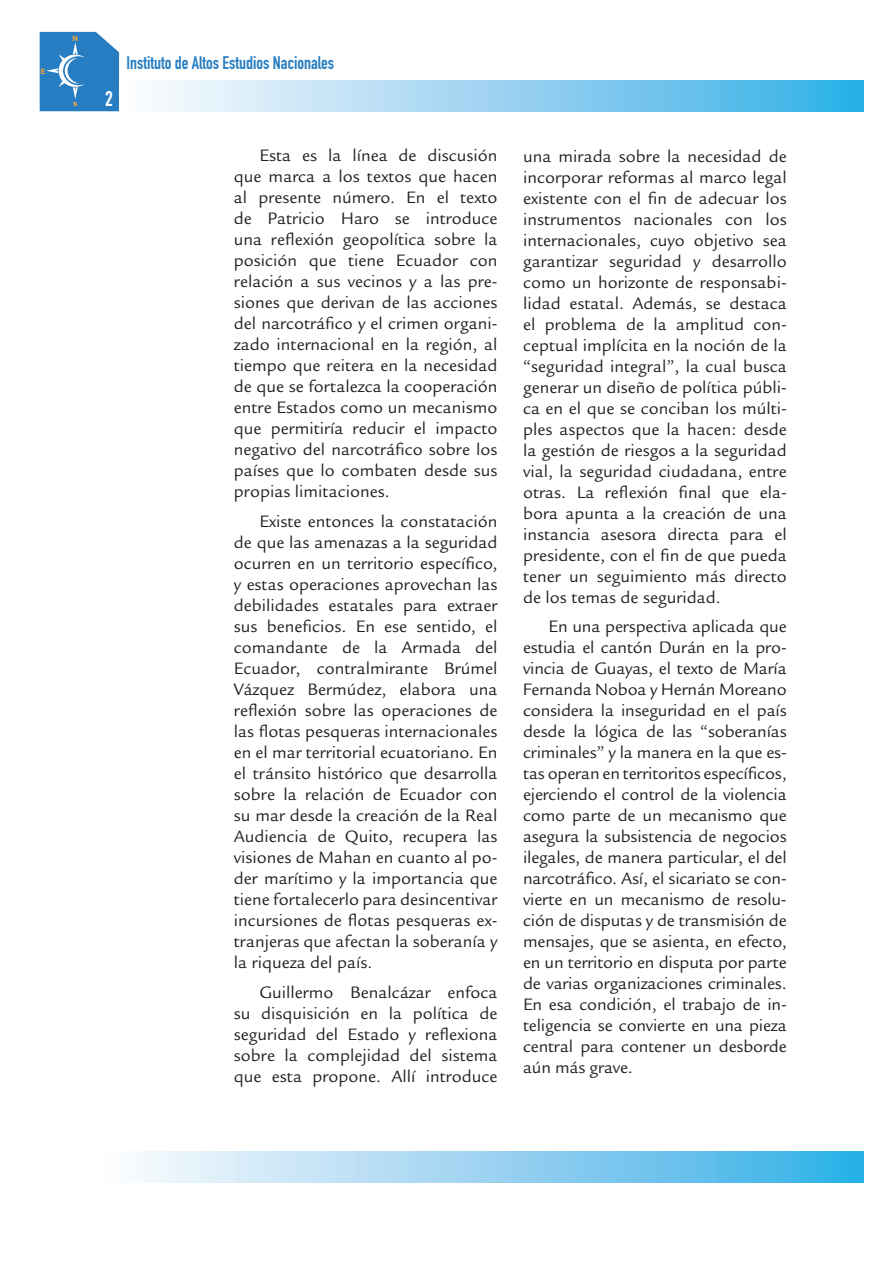
<style>
.page{position:relative;width:893px;height:1263px;background:#fff}
.page>*{position:absolute;margin:0;border:0;box-sizing:border-box;transform-origin:0 0}
.t1{font:21px "DIN Engschrift Std";color:#fff}
.t2{font:18px/21px "Legacy Sans Std";color:#231f20;text-align:justify}
.t3{font:18px "DIN Engschrift Std";color:#277dc1}
.t4{font:700 7.5px "Helvetica";color:#faa633}
</style>
<div class="page">
<div style="left:119px;top:81px;width:745px;height:30px;background:linear-gradient(to right,#fffbfe,#32aee6)"></div>
<div style="left:96px;top:1152px;width:768px;height:30px;background:linear-gradient(to right,#fffbfe,#32aee6)"></div>
<svg style="left:40px;top:32px;width:79px;height:79px;background:#3b89c6"></svg>
<p class="t4" style="left:40px;top:65px;width:7px">E</p>
<p class="t4" style="left:73px;top:33px;width:7px">N</p>
<p class="t4" style="left:73px;top:97px;width:6px">s</p>
<p class="t1" style="left:105px;top:87px;width:9px">2</p>
<p class="t3" style="left:126px;top:52px;width:209px">Instituto de Altos Estudios Nacionales</p>
<p class="t2" style="left:234px;top:145px;width:265px;text-indent:26px">Esta es la línea de discusión que marca a los textos que hacen al presente número. En el texto de Patricio Haro se introduce una reflexión geopolítica sobre la posición que tiene Ecuador con relación a sus vecinos y a las pre&shy;siones que derivan de las acciones del narcotráfico y el crimen organi&shy;zado internacional en la región, al tiempo que reitera en la necesidad de que se fortalezca la cooperación entre Estados como un mecanismo que permitiría reducir el impacto negativo del narcotráfico sobre los países que lo combaten desde sus propias limitaciones.</p>
<p class="t2" style="left:234px;top:511px;width:265px;text-indent:26px">Existe entonces la constatación de que las amenazas a la seguridad ocurren en un territorio específico, y estas operaciones aprovechan las debilidades estatales para extraer sus beneficios. En ese sentido, el comandante de la Armada del Ecuador, contralmirante Brúmel Vázquez Bermúdez, elabora una reflexión sobre las operaciones de las flotas pesqueras internacionales en el mar territorial ecuatoriano. En el tránsito histórico que desarrolla sobre la relación de Ecuador con su mar desde la creación de la Real Audiencia de Quito, recupera las visiones de Mahan en cuanto al po&shy;der marítimo y la importancia que tiene fortalecerlo para desincentivar incursiones de flotas pesqueras ex&shy;tranjeras que afectan la soberanía y la riqueza del país.</p>
<p class="t2" style="left:234px;top:982px;width:265px;text-indent:26px">Guillermo Benalcázar enfoca su disquisición en la política de seguridad del Estado y reflexiona sobre la complejidad del sistema que esta propone. Allí introduce</p>
<p class="t2" style="left:523px;top:146px;width:265px">una mirada sobre la necesidad de incorporar reformas al marco legal existente con el fin de adecuar los instrumentos nacionales con los internacionales, cuyo objetivo sea garantizar seguridad y desarrollo como un horizonte de responsabi&shy;lidad estatal. Además, se destaca el problema de la amplitud con&shy;ceptual implícita en la noción de la “seguridad integral”, la cual busca generar un diseño de política públi&shy;ca en el que se conciban los múlti&shy;ples aspectos que la hacen: desde la gestión de riesgos a la seguridad vial, la seguridad ciudadana, entre otras. La reflexión final que ela&shy;bora apunta a la creación de una instancia asesora directa para el presidente, con el fin de que pueda tener un seguimiento más directo de los temas de seguridad.</p>
<p class="t2" style="left:523px;top:616px;width:265px;text-indent:26px">En una perspectiva aplicada que estudia el cantón Durán en la pro&shy;vincia de Guayas, el texto de María Fernanda Noboa y Hernán Moreano considera la inseguridad en el país desde la lógica de las “soberanías criminales” y la manera en la que es&shy;tas operan en territoritos específicos, ejerciendo el control de la violencia como parte de un mecanismo que asegura la subsistencia de negocios ilegales, de manera particular, el del narcotráfico. Así, el sicariato se con&shy;vierte en un mecanismo de resolu&shy;ción de disputas y de transmisión de mensajes, que se asienta, en efecto, en un territorio en disputa por parte de varias organizaciones criminales.<br>En esa condición, el trabajo de in&shy;teligencia se convierte en una pieza central para contener un desborde aún más grave.</p>
</div>
